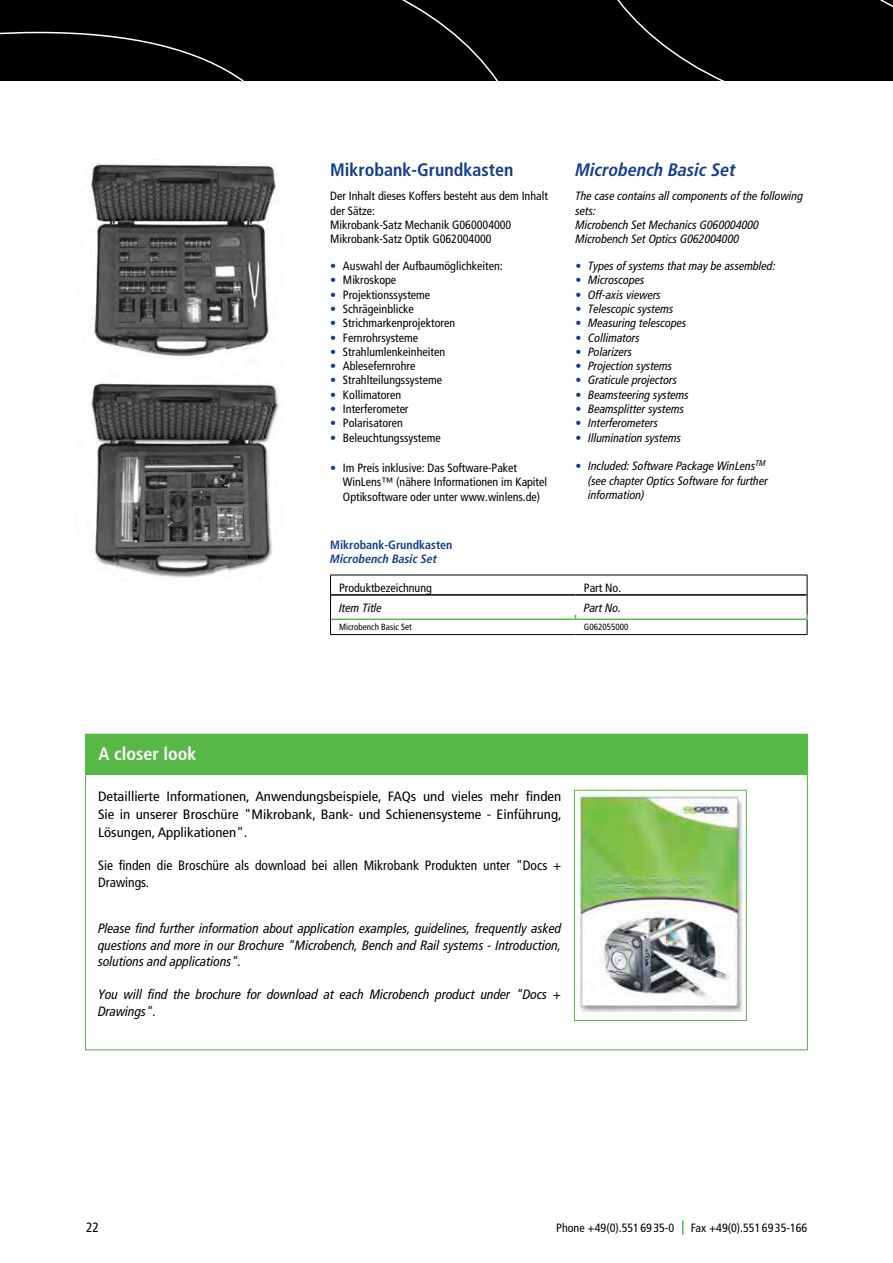
<style>
.page{position:relative;width:893px;height:1263px;background:#fff}
.page>*{position:absolute;margin:0;border:0;box-sizing:border-box;transform-origin:0 0}
.t1{font:700 condensed 18px "Frutiger For Qioptiq";color:#133d8c}
.t2{font:italic 700 condensed 18px "Frutiger For Qioptiq";color:#133d8c}
.t3{font:700 condensed 18px "Frutiger For Qioptiq";color:#fff}
.t4{font:italic condensed 13.5px/16.5px "Frutiger For Qioptiq";color:#000;text-align:justify}
.t5{font:condensed 13.5px/18px "Frutiger For Qioptiq";color:#000;text-align:justify;scale:1.1 1}
.t6{font:condensed 13.5px/16.5px "Frutiger For Qioptiq";color:#000}
.t7{font:condensed 12px/14.4px "Frutiger For Qioptiq";color:#000}
.t8{font:italic condensed 12px/14.4px "Frutiger For Qioptiq";color:#000}
.t9{font:700 condensed 12px "Frutiger For Qioptiq";color:#133d8c}
.t10{font:italic 700 condensed 12px "Frutiger For Qioptiq";color:#133d8c}
.t11{font:condensed 9px "Frutiger For Qioptiq";color:#000}
.s1{color:#133d8c}
.s2{font-style:normal;color:#133d8c}
</style>
<div class="page">
<div style="left:0;top:0;width:893px;height:82px;background:#000"></div>
<svg style="left:682px;top:1220px;width:1px;height:15px"></svg>
<hr style="left:330px;top:575px;width:245px;height:1px;background:#000">
<hr style="left:575px;top:575px;width:232px;height:1px;background:#000">
<svg style="left:330px;top:575px;width:1px;height:59px"></svg>
<hr style="left:330px;top:634px;width:245px;height:1px;background:#000">
<hr style="left:575px;top:634px;width:232px;height:1px;background:#000">
<hr style="left:331px;top:594px;width:244px;height:2px;background:#000">
<hr style="left:575px;top:594px;width:232px;height:2px;background:#000">
<svg style="left:806px;top:575px;width:2px;height:59px"></svg>
<hr style="left:331px;top:618px;width:244px;height:2px;background:#57b847">
<hr style="left:575px;top:618px;width:233px;height:2px;background:#57b847">
<img style="left:90px;top:164px;width:189px;height:414px">
<img style="left:576px;top:792px;width:168px;height:220px">
<div style="left:574px;top:790px;width:172px;height:231px;border:1px solid #57b847"></div>
<div style="left:85px;top:734px;width:723px;height:40px;background:#57b847"></div>
<h1 class="t1" style="left:330px;top:159px;width:185px">Mikrobank-Grundkasten</h1>
<p class="t7" style="left:330px;top:189px;width:219px">Der Inhalt dieses Koffers besteht aus dem Inhalt der Sätze:<br>Mikrobank-Satz Mechanik G060004000<br>Mikrobank-Satz Optik G062004000</p>
<p class="t7" style="left:330px;top:259px;width:174px"><span class="s1">•</span> Auswahl der Aufbaumöglichkeiten:</p>
<p class="t7" style="left:330px;top:273px;width:68px"><span class="s1">•</span> Mikroskope</p>
<p class="t7" style="left:330px;top:287px;width:102px"><span class="s1">•</span> Projektionssysteme</p>
<p class="t7" style="left:330px;top:302px;width:85px"><span class="s1">•</span> Schrägeinblicke</p>
<p class="t7" style="left:330px;top:316px;width:126px"><span class="s1">•</span> Strichmarkenprojektoren</p>
<p class="t7" style="left:330px;top:330px;width:89px"><span class="s1">•</span> Fernrohrsysteme</p>
<p class="t7" style="left:330px;top:345px;width:116px"><span class="s1">•</span> Strahlumlenkeinheiten</p>
<p class="t7" style="left:330px;top:359px;width:87px"><span class="s1">•</span> Ablesefernrohre</p>
<p class="t7" style="left:330px;top:373px;width:113px"><span class="s1">•</span> Strahlteilungssysteme</p>
<p class="t7" style="left:330px;top:388px;width:72px"><span class="s1">•</span> Kollimatoren</p>
<p class="t7" style="left:330px;top:402px;width:80px"><span class="s1">•</span> Interferometer</p>
<p class="t7" style="left:330px;top:416px;width:74px"><span class="s1">•</span> Polarisatoren</p>
<p class="t7" style="left:330px;top:431px;width:112px"><span class="s1">•</span> Beleuchtungssysteme</p>
<p class="t7" style="left:343px;top:461px;width:206px;text-indent:-13px"><span class="s1">•</span> Im Preis inklusive: Das Software-Paket<br>WinLens™ (nähere Informationen im Kapitel<br>Optiksoftware oder unter www.winlens.de)</p>
<h1 class="t2" style="left:575px;top:163px;width:162px">Microbench Basic Set</h1>
<p class="t8" style="left:575px;top:190px;width:229px">The case contains all components of the following sets:<br>Microbench Set Mechanics G060004000<br>Microbench Set Optics G062004000</p>
<p class="t8" style="left:575px;top:260px;width:202px"><span class="s2">•</span> Types of systems that may be assembled:</p>
<p class="t8" style="left:575px;top:274px;width:71px"><span class="s2">•</span> Microscopes</p>
<p class="t8" style="left:575px;top:288px;width:87px"><span class="s2">•</span> Off-axis viewers</p>
<p class="t8" style="left:575px;top:302px;width:100px"><span class="s2">•</span> Telescopic systems</p>
<p class="t8" style="left:575px;top:317px;width:113px"><span class="s2">•</span> Measuring telescopes</p>
<p class="t8" style="left:575px;top:331px;width:66px"><span class="s2">•</span> Collimators</p>
<p class="t8" style="left:575px;top:345px;width:58px"><span class="s2">•</span> Polarizers</p>
<p class="t8" style="left:575px;top:360px;width:98px"><span class="s2">•</span> Projection systems</p>
<p class="t8" style="left:575px;top:374px;width:103px"><span class="s2">•</span> Graticule projectors</p>
<p class="t8" style="left:575px;top:388px;width:115px"><span class="s2">•</span> Beamsteering systems</p>
<p class="t8" style="left:575px;top:403px;width:110px"><span class="s2">•</span> Beamsplitter systems</p>
<p class="t8" style="left:575px;top:417px;width:84px"><span class="s2">•</span> Interferometers</p>
<p class="t8" style="left:575px;top:431px;width:107px"><span class="s2">•</span> Illumination systems</p>
<p class="t8" style="left:588px;top:460px;width:181px;text-indent:-13px"><span class="s2">•</span> Included: Software Package WinLens<sup>TM </sup>(see chapter Op tics Software for further information)</p>
<h1 class="t3" style="left:98px;top:743px;width:100px">A closer look</h1>
<p class="t9" style="left:330px;top:538px;width:124px">Mikrobank-Grundkasten</p>
<p class="t10" style="left:330px;top:554px;width:108px">Microbench Basic Set</p>
<p class="t7" style="left:339px;top:581px;width:94px">Produktbezeichnung</p>
<p class="t7" style="left:584px;top:581px;width:39px">Part No.</p>
<p class="t8" style="left:339px;top:601px;width:44px">Item Title</p>
<p class="t8" style="left:584px;top:601px;width:39px">Part No.</p>
<p class="t11" style="left:339px;top:622px;width:74px">Microbench Basic Set</p>
<p class="t11" style="left:584px;top:622px;width:46px">G062055000</p>
<p class="t5" style="left:98px;top:788px;width:423px">Detaillierte Informationen, Anwendungsbeispiele, FAQs und vieles mehr finden Sie in unserer Broschüre "Mikrobank, Bank- und Schienensysteme - Einführung, Lösungen, Applikationen".</p>
<p class="t6" style="left:98px;top:857px;width:465px">Sie finden die Broschüre als download bei allen Mikrobank Produkten unter "Docs +<br>Drawings.</p>
<p class="t4" style="left:98px;top:920px;width:465px">Please find further information about application examples, guidelines, frequently asked questions and more in our Brochure "Microbench, Bench and Rail systems - Introduction, solutions and applications".</p>
<p class="t4" style="left:98px;top:986px;width:465px">You will find the brochure for download at each Microbench product under "Docs +<br>Drawings".</p>
<p class="t6" style="left:86px;top:1219px;width:14px">22</p>
<p class="t7" style="left:556px;top:1220px;width:119px">Phone +49(0).551 69 35-0</p>
<p class="t7" style="left:691px;top:1220px;width:118px">Fax +49(0).551 69 35-166</p>
</div>
